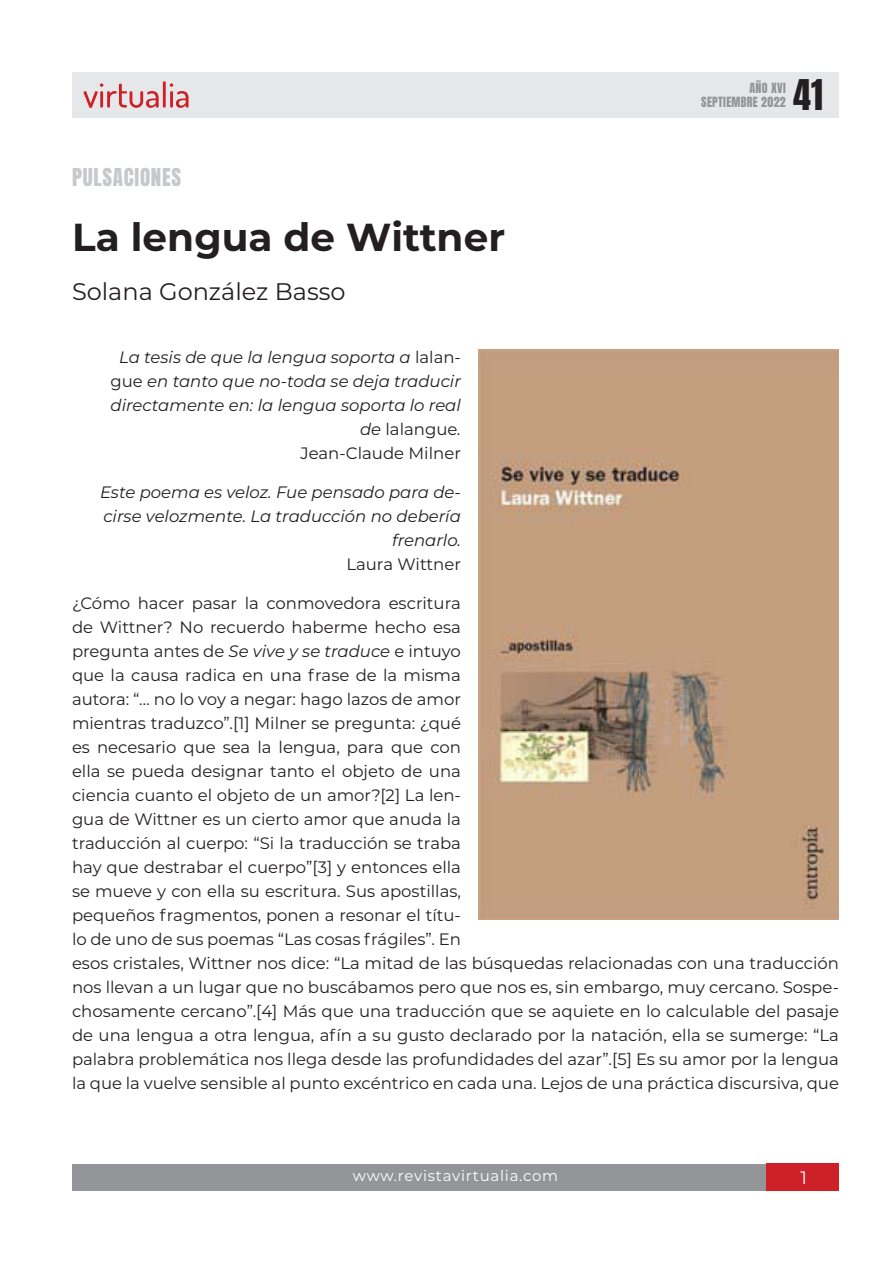
<style>
.page{position:relative;width:893px;height:1263px;background:#fff}
.page>*{position:absolute;margin:0;border:0;box-sizing:border-box;transform-origin:0 0}
.Titulo{font:700 39px "Montserrat";color:#231f20}
.t1{font:36px "Anton";color:#231f20}
.Autor{font:24px "Montserrat";color:#231f20}
.Volanta{font:21px "Anton";letter-spacing:.035em;color:#c7c8ca}
.t2{font:18px "Montserrat";color:#fff}
.Parrafo{font:16.5px/24px "Montserrat";color:#231f20}
.Parrafo-2{font:italic 16.5px/24px "Montserrat";color:#231f20;text-align:right}
.t3{font:15px "Montserrat";letter-spacing:.05em;color:#fff}
.t4{font:12px/14.4px "Anton";letter-spacing:.025em;color:#939598;text-align:right}
.s1{font-style:normal}
.s2{font-style:italic}
</style>
<div class="page">
<div style="left:72px;top:1164px;width:750px;height:27px;background:#939598"></div>
<div style="left:767px;top:1164px;width:72px;height:27px;background:#cd2027"></div>
<div style="left:72px;top:72px;width:767px;height:45px;background:#e6e7e9"></div>
<svg style="left:84px;top:81px;width:105px;height:27px"></svg>
<img style="left:479px;top:349px;width:360px;height:571px">
<p class="Volanta" style="left:72px;top:166px;width:111px">PULSACIONES</p>
<p class="Titulo" style="left:72px;top:209px;width:435px">La lengua de Wittner</p>
<p class="Autor" style="left:72px;top:275px;width:275px">Solana González Basso</p>
<h2 class="t1" style="left:793px;top:76px;width:31px">41</h2>
<p class="t4" style="left:701px;top:82px;width:86px">AÑO XVI<br>SEPTIEMBRE 2022</p>
<p class="Parrafo-2" style="left:111px;top:345px;width:352px">La tesis de que la lengua soporta a <span class="s1">lalan&shy;gue</span> en tanto que no-toda se deja traducir directamente en: la lengua soporta lo real de <span class="s1">lalangue</span>.<br><span class="s1">Jean-Claude Milner</span></p>
<p class="Parrafo-2" style="left:100px;top:480px;width:362px">Este poema es veloz. Fue pensado para de&shy;cirse velozmente. La traducción no debería frenarlo.<br><span class="s1">Laura Wittner</span></p>
<p class="Parrafo" style="left:72px;top:591px;width:769px">¿Cómo hacer pasar la conmovedora escritura<br>de Wittner? No recuerdo haberme hecho esa<br>pregunta antes de <span class="s2">Se vive y se traduce</span> e intuyo<br>que la causa radica en una frase de la misma<br>autora: “… no lo voy a negar: hago lazos de amor<br>mientras traduzco”.[1] Milner se pregunta: ¿qué<br>es necesario que sea la lengua, para que con<br>ella se pueda designar tanto el objeto de una<br>ciencia cuanto el objeto de un amor?[2] La len-<br>gua de Wittner es un cierto amor que anuda la<br>traducción al cuerpo: “Si la traducción se traba<br>hay que destrabar el cuerpo”[3] y entonces ella<br>se mueve y con ella su escritura. Sus apostillas,<br>pequeños fragmentos, ponen a resonar el títu-<br>lo de uno de sus poemas “Las cosas frágiles”. En<br>esos cristales, Wittner nos dice: “La mitad de las búsquedas relacionadas con una traducción nos llevan a un lugar que no buscábamos pero que nos es, sin embargo, muy cercano. Sospe&shy;chosamente cercano”.[4] Más que una traducción que se aquiete en lo calculable del pasaje de una lengua a otra lengua, afín a su gusto declarado por la natación, ella se sumerge: “La palabra problemática nos llega desde las profundidades del azar”.[5] Es su amor por la lengua la que la vuelve sensible al punto excéntrico en cada una. Lejos de una práctica discursiva, que</p>
<p class="t3" style="left:353px;top:1165px;width:207px">www.revistavirtualia.com</p>
<p class="t2" style="left:800px;top:1165px;width:8px">1</p>
</div>
